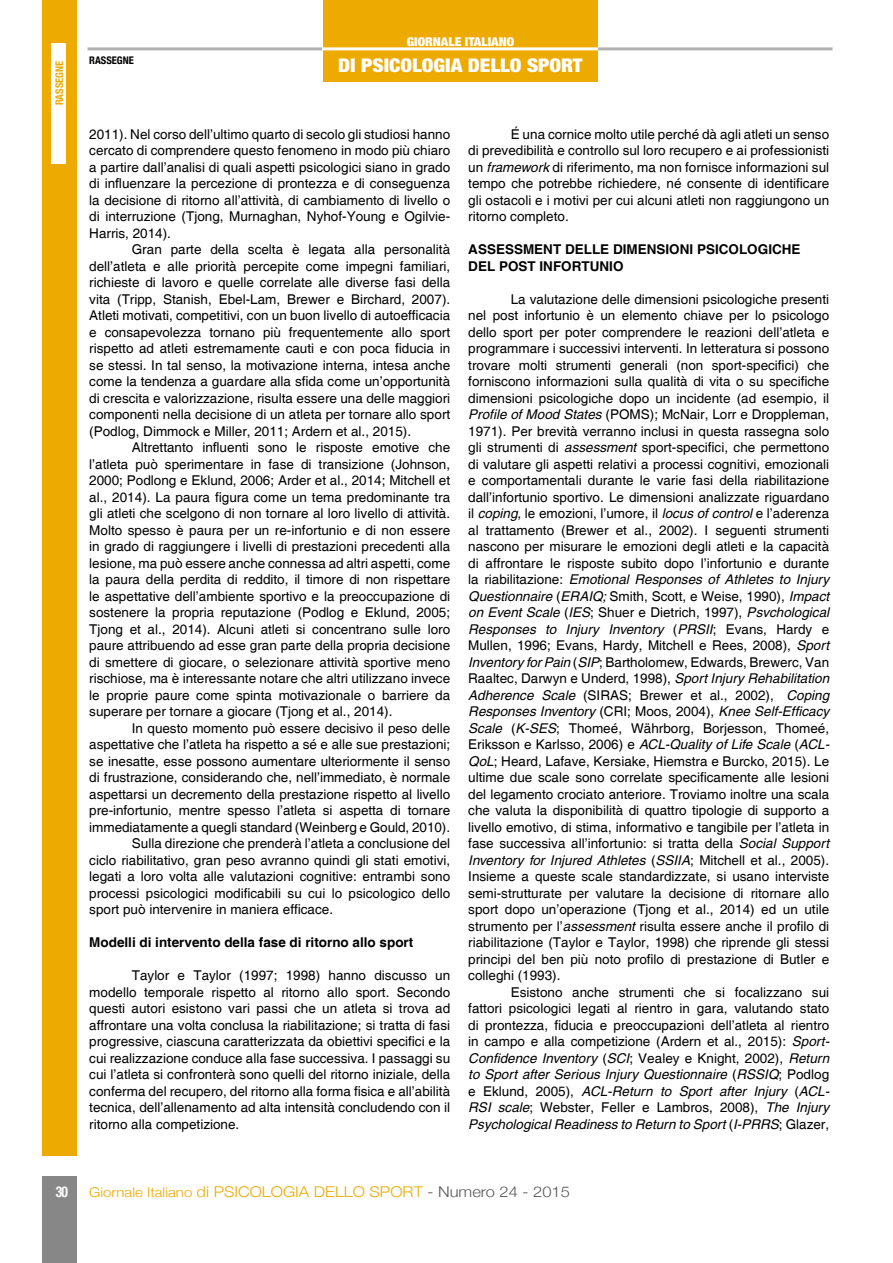
<style>
.page{position:relative;width:893px;height:1263px;background:#fff}
.page>*{position:absolute;margin:0;border:0;box-sizing:border-box;transform-origin:0 0}
.t1{font:900 condensed 18.9px "Helvetica Neue";color:#fff;scale:1.11 1}
.t2{font:700 condensed 15px "Helvetica Neue";color:#fff;scale:.9 1}
.t3{font:300 14.85px "Helvetica Neue";color:#edaa00;scale:1.11 1}
.t4{font:13.5px/16.5px "Helvetica";color:#000;text-align:justify}
.t5{font:700 13.5px/16.5px "Helvetica";color:#000}
.t6{font:900 condensed 12.15px "Helvetica Neue";color:#fff;scale:1.11 1}
.t7{font:700 condensed 10.5px "Helvetica Neue";color:#000}
.t8{font:700 condensed 10.5px "Helvetica Neue";color:#edaa00}
.s1{font-family:"Arial"}
.s2{font-style:italic}
.s3{font-size:13.5px}
.s4{color:#575756}
</style>
<div class="page">
<div style="left:43px;top:1176px;width:34px;height:87px;background:#878787"></div>
<hr style="left:88px;top:47px;width:744px;height:3px;background:#b3b2b2">
<div style="left:323px;top:0;width:275px;height:82px;background:#edaa00"></div>
<hr style="left:323px;top:47px;width:275px;height:3px;background:#fff">
<div style="left:43px;top:0;width:34px;height:1155px;background:#edaa00"></div>
<div style="left:51px;top:44px;width:14px;height:120px;background:#fff"></div>
<p class="t8" style="left:51px;top:105px;width:46px;rotate:-90deg">RASSEGNE</p>
<p class="t7" style="left:89px;top:51px;width:46px">RASSEGNE</p>
<p class="t6" style="left:407px;top:32px;width:98px">GIORNALE ITALIANO</p>
<h1 class="t1" style="left:338px;top:50px;width:222px">DI PSICOLOGIA DELLO SPORT</h1>
<p class="t4" style="left:89px;top:126px;width:362px">2011). Nel corso dell’ultimo quarto di secolo gli studiosi hanno cercato di comprendere questo fenomeno in modo più chiaro a partire dall’analisi di quali aspetti psicologici siano in grado di in<span class="s1">fl</span>uenzare la percezione di prontezza e di conseguenza la decisione di ritorno all’attività, di cambiamento di livello o di interruzione (Tjong, Murnaghan, Nyhof-Young e Ogilvie-Harris, 2014).</p>
<p class="t4" style="left:89px;top:242px;width:362px;text-indent:43px">Gran parte della scelta è legata alla personalità dell’atleta e alle priorità percepite come impegni familiari, richieste di lavoro e quelle correlate alle diverse fasi della vita (Tripp, Stanish, Ebel-Lam, Brewer e Birchard, 2007).<br>Atleti motivati, competitivi, con un buon livello di autoefficacia e consapevolezza tornano più frequentemente allo sport rispetto ad atleti estremamente cauti e con poca fiducia in se stessi. In tal senso, la motivazione interna, intesa anche come la tendenza a guardare alla sfida come un’opportunità di crescita e valorizzazione, risulta essere una delle maggiori componenti nella decisione di un atleta per tornare allo sport (Podlog, Dimmock e Miller, 2011; Ardern et al., 2015).</p>
<p class="t4" style="left:89px;top:440px;width:362px;text-indent:43px">Altrettanto in<span class="s1">fl</span>uenti sono le risposte emotive che l’atleta può sperimentare in fase di transizione (Johnson, 2000; Podlong e Eklund, 2006; Arder et al., 2014; Mitchell et al., 2014). La paura figura come un tema predominante tra gli atleti che scelgono di non tornare al loro livello di attività.<br>Molto spesso è paura per un re-infortunio e di non essere in grado di raggiungere i livelli di prestazioni precedenti alla lesione, ma può essere anche connessa ad altri aspetti, come la paura della perdita di reddito, il timore di non rispettare le aspettative dell’ambiente sportivo e la preoccupazione di sostenere la propria reputazione (Podlog e Eklund, 2005; Tjong et al., 2014). Alcuni atleti si concentrano sulle loro paure attribuendo ad esse gran parte della propria decisione di smettere di giocare, o selezionare attività sportive meno rischiose, ma è interessante notare che altri utilizzano invece le proprie paure come spinta motivazionale o barriere da superare per tornare a giocare (Tjong et al., 2014).</p>
<p class="t4" style="left:132px;top:720px;width:320px">In questo momento può essere decisivo il peso delle</p>
<p class="t4" style="left:89px;top:737px;width:362px">aspettative che l’atleta ha rispetto a sé e alle sue prestazioni;</p>
<p class="t4" style="left:89px;top:753px;width:362px">se inesatte, esse possono aumentare ulteriormente il senso</p>
<p class="t4" style="left:89px;top:770px;width:362px">di frustrazione, considerando che, nell’immediato, è normale</p>
<p class="t4" style="left:89px;top:786px;width:362px">aspettarsi un decremento della prestazione rispetto al livello</p>
<p class="t4" style="left:89px;top:803px;width:362px">pre-infortunio, mentre spesso l’atleta si aspetta di tornare</p>
<p class="t4" style="left:89px;top:819px;width:362px">immediatamente a quegli standard (Weinberg e Gould, 2010).</p>
<p class="t4" style="left:132px;top:836px;width:320px">Sulla direzione che prenderà l’atleta a conclusione del</p>
<p class="t4" style="left:89px;top:852px;width:362px">ciclo riabilitativo, gran peso avranno quindi gli stati emotivi,</p>
<p class="t4" style="left:89px;top:869px;width:362px">legati a loro volta alle valutazioni cognitive: entrambi sono</p>
<p class="t4" style="left:89px;top:885px;width:362px">processi psicologici modificabili su cui lo psicologico dello</p>
<p class="t4" style="left:89px;top:902px;width:245px">sport può intervenire in maniera efficace.</p>
<p class="t5" style="left:89px;top:935px;width:326px">Modelli di intervento della fase di ritorno allo sport</p>
<p class="t4" style="left:89px;top:968px;width:362px;text-indent:43px">Taylor e Taylor (1997; 1998) hanno discusso un modello temporale rispetto al ritorno allo sport. Secondo questi autori esistono vari passi che un atleta si trova ad affrontare una volta conclusa la riabilitazione; si tratta di fasi progressive, ciascuna caratterizzata da obiettivi specifici e la cui realizzazione conduce alla fase successiva. I passaggi su cui l’atleta si confronterà sono quelli del ritorno iniziale, della conferma del recupero, del ritorno alla forma fisica e all’abilità tecnica, dell’allenamento ad alta intensità concludendo con il ritorno alla competizione.</p>
<p class="t4" style="left:468px;top:126px;width:362px;text-indent:43px">É una cornice molto utile perché dà agli atleti un senso di prevedibilità e controllo sul loro recupero e ai professionisti un <span class="s2">framework</span> di riferimento, ma non fornisce informazioni sul tempo che potrebbe richiedere, né consente di identificare gli ostacoli e i motivi per cui alcuni atleti non raggiungono un ritorno completo.</p>
<p class="t5" style="left:468px;top:242px;width:334px">ASSESSMENT DELLE DIMENSIONI PSICOLOGICHE<br>DEL POST INFORTUNIO</p>
<p class="t4" style="left:468px;top:291px;width:363px;text-indent:43px">La valutazione delle dimensioni psicologiche presenti nel post infortunio è un elemento chiave per lo psicologo dello sport per poter comprendere le reazioni dell’atleta e programmare i successivi interventi. In letteratura si possono trovare molti strumenti generali (non sport-specifici) che forniscono informazioni sulla qualità di vita o su specifiche dimensioni psicologiche dopo un incidente (ad esempio, il <span class="s2">Profile of Mood States</span> (POMS); McNair, Lorr e Droppleman, 1971). Per brevità verranno inclusi in questa rassegna solo gli strumenti di <span class="s2">assessment</span> sport-specifici, che permettono di valutare gli aspetti relativi a processi cognitivi, emozionali e comportamentali durante le varie fasi della riabilitazione dall’infortunio sportivo. Le dimensioni analizzate riguardano il <span class="s2">coping</span>, le emozioni, l’umore, il <span class="s2">locus of control</span> e l’aderenza al trattamento (Brewer et al., 2002). I seguenti strumenti nascono per misurare le emozioni degli atleti e la capacità di affrontare le risposte subito dopo l’infortunio e durante la riabilitazione: <span class="s2">Emotional Responses of Athletes to Injury Questionnaire</span> (<span class="s2">ERAIQ;</span> Smith, Scott, e Weise, 1990), <span class="s2">Impact on Event Scale</span> (<span class="s2">IES</span>; Shuer e Dietrich, 1997), <span class="s2">Psvchological Responses to Injury Inventory</span> (<span class="s2">PRSII</span>; Evans, Hardy e Mullen, 1996; Evans, Hardy, Mitchell e Rees, 2008), <span class="s2">Sport Inventory for Pain</span> (<span class="s2">SIP</span>; Bartholomew, Edwards, Brewerc, Van Raaltec, Darwyn e Underd, 1998), <span class="s2">Sport Injury Rehabilitation Adherence Scale</span> (SIRAS; Brewer et al., 2002), <span class="s2">Coping Responses Inventory</span> (CRI; Moos, 2004), <span class="s2">Knee Self-Efficacy Scale</span> (<span class="s2">K-SES</span>; Thomeé, Währborg, Borjesson, Thomeé, Eriksson e Karlsso, 2006) e <span class="s2">ACL-Quality of Life Scale</span> (<span class="s2">ACL-QoL</span>; Heard, Lafave, Kersiake, Hiemstra e Burcko, 2015). Le ultime due scale sono correlate specificamente alle lesioni del legamento crociato anteriore. Troviamo inoltre una scala che valuta la disponibilità di quattro tipologie di supporto a livello emotivo, di stima, informativo e tangibile per l’atleta in fase successiva all’infortunio: si tratta della <span class="s2">Social Support Inventory for Injured Athletes</span> (<span class="s2">SSIIA</span>; Mitchell et al., 2005).<br>Insieme a queste scale standardizzate, si usano interviste semi-strutturate per valutare la decisione di ritornare allo sport dopo un’operazione (Tjong et al., 2014) ed un utile strumento per l’<span class="s2">assessment</span> risulta essere anche il profilo di riabilitazione (Taylor e Taylor, 1998) che riprende gli stessi principi del ben più noto profilo di prestazione di Butler e colleghi (1993).</p>
<p class="t4" style="left:468px;top:984px;width:363px;text-indent:43px">Esistono anche strumenti che si focalizzano sui fattori psicologici legati al rientro in gara, valutando stato di prontezza, fiducia e preoccupazioni dell’atleta al rientro in campo e alla competizione (Ardern et al., 2015): <span class="s2">Sport-Confidence Inventory</span> (<span class="s2">SCI</span>; Vealey e Knight, 2002), <span class="s2">Return to Sport after Serious Injury Questionnaire</span> (<span class="s2">RSSIQ</span>; Podlog e Eklund, 2005), <span class="s2">ACL-Return to Sport after Injury</span> (<span class="s2">ACL-RSI scale</span>; Webster, Feller e Lambros, 2008), <span class="s2">The Injury Psychological Readiness to Return to Sport</span> (<span class="s2">I-PRRS</span>; Glazer,</p>
<p class="t2" style="left:56px;top:1179px;width:15px">30</p>
<p class="t3" style="left:89px;top:1180px;width:434px"><span class="s3">Giornale Italiano</span> di PSICOLOGIA DELLO SPORT <span class="s4">- Numero 24 - 2015</span></p>
</div>
